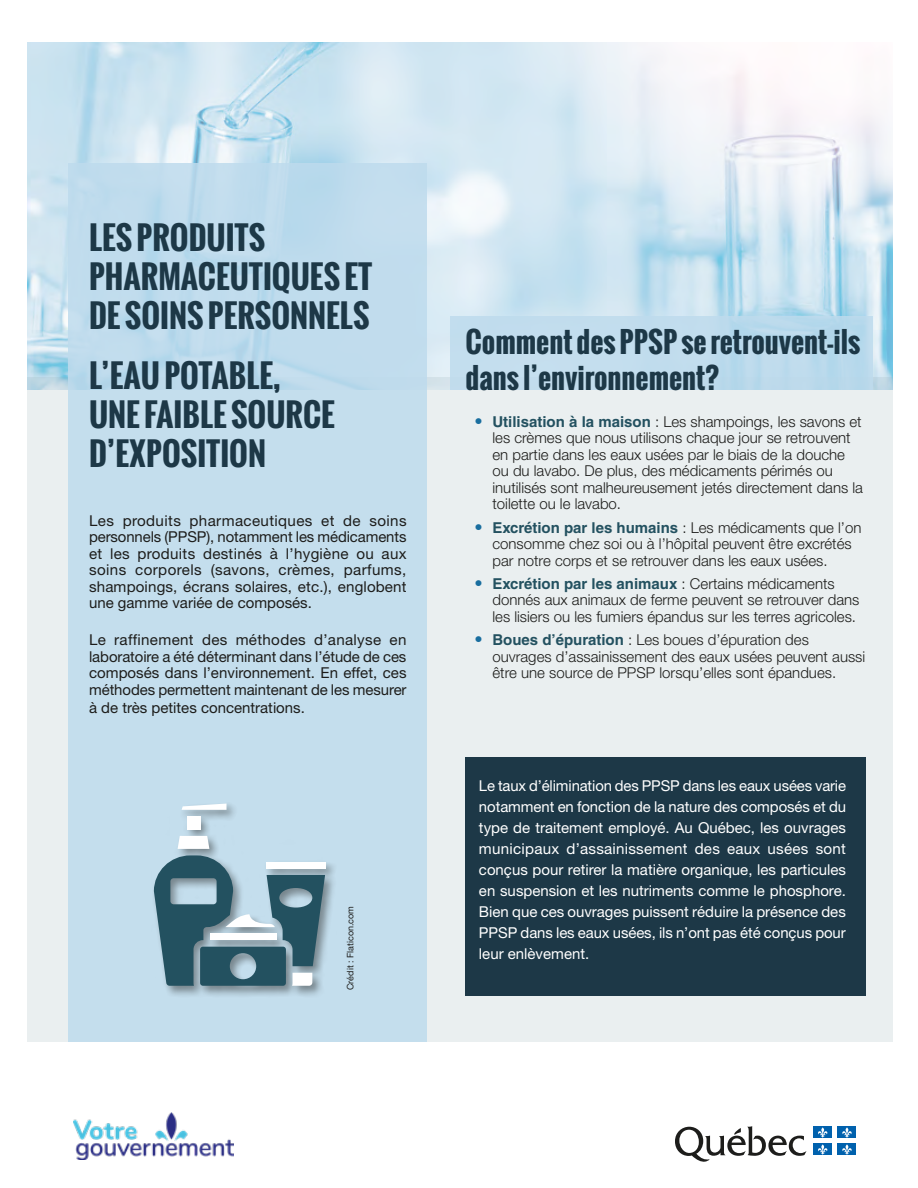
<style>
.page{position:relative;width:918px;height:1188px;background:#fff}
.page>*{position:absolute;margin:0;border:0;box-sizing:border-box;transform-origin:0 0}
.H2-2{font:700 31.5px/39px "Oswald";color:#1d3847}
.H2-2-2{font:700 28.5px/36px "Oswald";color:#1d3847}
.t1{font:300 15px/16.5px "Helvetica Neue LT Std";color:#1d1d1b}
.t2{font:15px/16.5px "Helvetica Neue LT Std";color:#1d1d1b;text-align:justify}
.P_encadré{font:15px/21px "Helvetica Neue";letter-spacing:-.005em;color:#fff;text-align:justify}
.t3{font:9px "Helvetica Neue";color:#1d1d1b}
.s1{font-size:16.5px;color:#196e9f}
.s2{font-family:"Helvetica LT Std";font-weight:700;color:#235160}
</style>
<div class="page">
<img style="left:27px;top:43px;width:866px;height:334px">
<div style="left:27px;top:377px;width:866px;height:665px;background:#eaeff0"></div>
<div style="left:68px;top:163px;width:359px;height:879px;background:#bedbed"></div>
<svg style="left:675px;top:1126px;width:131px;height:36px"></svg>
<div style="left:813px;top:1127px;width:19px;height:11px;background:#0061ad"></div>
<svg style="left:818px;top:1127px;width:10px;height:11px"></svg>
<div style="left:838px;top:1127px;width:18px;height:11px;background:#0061ad"></div>
<svg style="left:842px;top:1127px;width:10px;height:11px"></svg>
<div style="left:813px;top:1144px;width:19px;height:11px;background:#0061ad"></div>
<svg style="left:818px;top:1144px;width:10px;height:11px"></svg>
<div style="left:838px;top:1144px;width:18px;height:11px;background:#0061ad"></div>
<svg style="left:842px;top:1144px;width:10px;height:11px"></svg>
<img style="left:74px;top:1112px;width:160px;height:48px">
<div style="left:450px;top:316px;width:423px;height:73px;background:#bedbed"></div>
<div style="left:465px;top:757px;width:401px;height:238px;background:#1d3847"></div>
<div style="left:152px;top:802px;width:185px;height:195px;background:#1d1d1b;opacity:.45"></div>
<svg style="left:178px;top:836px;width:31px;height:13px"></svg>
<svg style="left:182px;top:804px;width:45px;height:6px"></svg>
<div style="left:266px;top:862px;width:60px;height:6px;background:#fff"></div>
<svg style="left:154px;top:855px;width:171px;height:131px"></svg>
<div style="left:187px;top:816px;width:13px;height:13px;background:#fff"></div>
<p class="H2-2" style="left:89px;top:218px;width:285px">LES PRODUITS<br>PHARMACEUTIQUES ET<br>DE SOINS PERSONNELS</p>
<p class="H2-2" style="left:89px;top:356px;width:247px">L’EAU POTABLE,<br>UNE FAIBLE SOURCE<br>D’EXPOSITION</p>
<p class="t2" style="left:89px;top:512px;width:319px">Les produits pharmaceutiques et de soins personnels (PPSP), notamment les médicaments et les produits destinés à l’hygiène ou aux soins corporels (savons, crèmes, parfums, shampoings, écrans solaires, etc.), englobent une gamme variée de composés.</p>
<p class="t2" style="left:89px;top:631px;width:319px">Le raffinement des méthodes d’analyse en laboratoire a été déterminant dans l’étude de ces composés dans l’environnement. En effet, ces méthodes permettent maintenant de les mesurer</p>
<p class="t2" style="left:89px;top:699px;width:217px">à de très petites concentrations.</p>
<p class="t3" style="left:345px;top:990px;width:86px;rotate:-90deg">Crédit : Flaticon.com</p>
<p class="H2-2-2" style="left:465px;top:324px;width:396px">Comment des PPSP se retrouvent-ils dans l’environnement?</p>
<p class="t1" style="left:492px;top:413px;width:372px;text-indent:-18px"><span class="s1">•</span> <span class="s2">Utilisation à la maison</span> : Les shampoings, les savons et les crèmes que nous utilisons chaque jour se retrouvent en partie dans les eaux usées par le biais de la douche ou du lavabo. De plus, des médicaments périmés ou inutilisés sont malheureusement jetés directement dans la toilette ou le lavabo.</p>
<p class="t1" style="left:492px;top:519px;width:370px;text-indent:-18px"><span class="s1">•</span> <span class="s2">Excrétion par les humains</span> : Les médicaments que l’on consomme chez soi ou à l’hôpital peuvent être excrétés par notre corps et se retrouver dans les eaux usées.</p>
<p class="t1" style="left:492px;top:575px;width:369px;text-indent:-18px"><span class="s1">•</span> <span class="s2">Excrétion par les animaux</span> : Certains médicaments donnés aux animaux de ferme peuvent se retrouver dans les lisiers ou les fumiers épandus sur les terres agricoles.</p>
<p class="t1" style="left:492px;top:631px;width:374px;text-indent:-18px"><span class="s1">•</span> <span class="s2">Boues d’épuration</span> : Les boues d’épuration des ouvrages d’assainissement des eaux usées peuvent aussi être une source de PPSP lorsqu’elles sont épandues.</p>
<p class="P_encadré" style="left:479px;top:775px;width:369px">Le taux d’élimination des PPSP dans les eaux usées varie notamment en fonction de la nature des composés et du type de traitement employé. Au Québec, les ouvrages municipaux d’assainissement des eaux usées sont conçus pour retirer la matière organique, les particules en suspension et les nutriments comme le phosphore.<br>Bien que ces ouvrages puissent réduire la présence des PPSP dans les eaux usées, ils n’ont pas été conçus pour leur enlèvement.</p>
</div>
